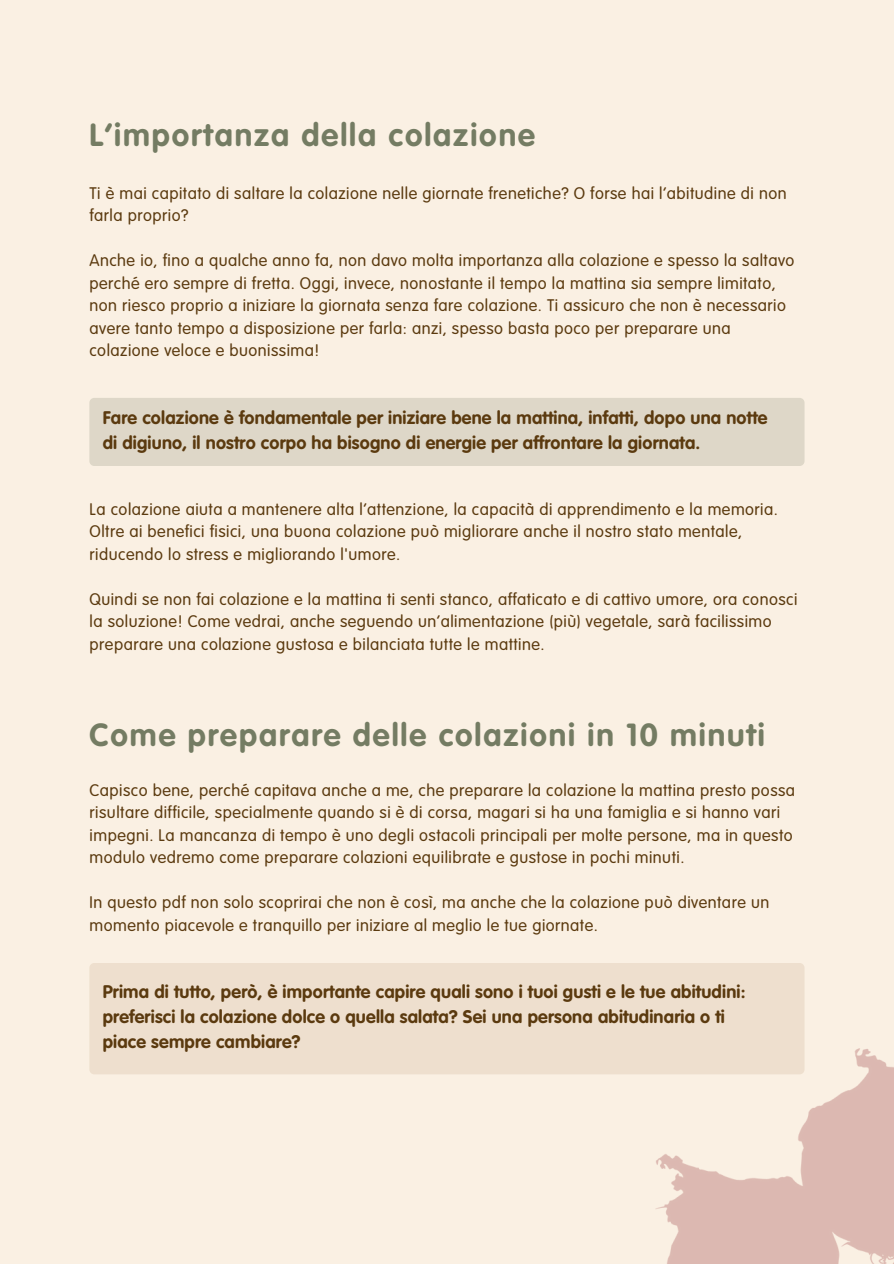
<style>
.page{position:relative;width:894px;height:1264px;background:#fff}
.page>*{position:absolute;margin:0;border:0;box-sizing:border-box;transform-origin:0 0}
.t1{font:700 31.5px "VAG Rounded LT Pro";letter-spacing:.06em;color:#747c63}
.t2{font:700 18px/24.8px "VAG Rounded LT Pro";letter-spacing:.01em;color:#5b3a0f}
.t3{font:300 16.5px/22.5px "VAG Rounded LT Pro";letter-spacing:.03em;color:#5b3a0f}
</style>
<div class="page">
<div style="left:0;top:0;width:893px;height:1263px;background:#faf0e3"></div>
<img style="left:655px;top:1001px;width:238px;height:262px">
<div style="left:89px;top:398px;width:715px;height:68px;background:#ded7c8;border-radius:5px"></div>
<div style="left:89px;top:962px;width:715px;height:112px;background:#eedfce;border-radius:5px"></div>
<h2 class="t1" style="left:89px;top:122px;width:447px">L’importanza della colazione</h2>
<p class="t3" style="left:89px;top:183px;width:698px">Ti è mai capitato di saltare la colazione nelle giornate frenetiche? O forse hai l’abitudine di non farla proprio?</p>
<p class="t3" style="left:89px;top:250px;width:706px">Anche io, fino a qualche anno fa, non davo molta importanza alla colazione e spesso la saltavo perché ero sempre di fretta. Oggi, invece, nonostante il tempo la mattina sia sempre limitato, non riesco proprio a iniziare la giornata senza fare colazione. Ti assicuro che non è necessario avere tanto tempo a disposizione per farla: anzi, spesso basta poco per preparare una colazione veloce e buonissima!</p>
<p class="t2" style="left:103px;top:407px;width:666px">Fare colazione è fondamentale per iniziare bene la mattina, infatti, dopo una notte di digiuno, il nostro corpo ha bisogno di energie per affrontare la giornata.</p>
<h1 class="t3" style="left:90px;top:499px;width:689px">La colazione aiuta a mantenere alta l’attenzione, la capacità di apprendimento e la memoria.</h1>
<p class="t3" style="left:90px;top:521px;width:654px">Oltre ai benefici fisici, una buona colazione può migliorare anche il nostro stato mentale, riducendo lo stress e migliorando l'umore.</p>
<p class="t3" style="left:90px;top:589px;width:709px">Quindi se non fai colazione e la mattina ti senti stanco, affaticato e di cattivo umore, ora conosci la soluzione! Come vedrai, anche seguendo un’alimentazione (più) vegetale, sarà facilissimo preparare una colazione gustosa e bilanciata tutte le mattine.</p>
<h1 class="t1" style="left:89px;top:721px;width:676px">Come preparare delle colazioni in 10 minuti</h1>
<p class="t3" style="left:90px;top:780px;width:706px">Capisco bene, perché capitava anche a me, che preparare la colazione la mattina presto possa risultare difficile, specialmente quando si è di corsa, magari si ha una famiglia e si hanno vari impegni. La mancanza di tempo è uno degli ostacoli principali per molte persone, ma in questo modulo vedremo come preparare colazioni equilibrate e gustose in pochi minuti.</p>
<p class="t3" style="left:90px;top:892px;width:681px">In questo pdf non solo scoprirai che non è così, ma anche che la colazione può diventare un momento piacevole e tranquillo per iniziare al meglio le tue giornate.</p>
<h2 class="t2" style="left:103px;top:981px;width:644px">Prima di tutto, però, è importante capire quali sono i tuoi gusti e le tue abitudini: preferisci la colazione dolce o quella salata? Sei una persona abitudinaria o ti piace sempre cambiare?</h2>
</div>
